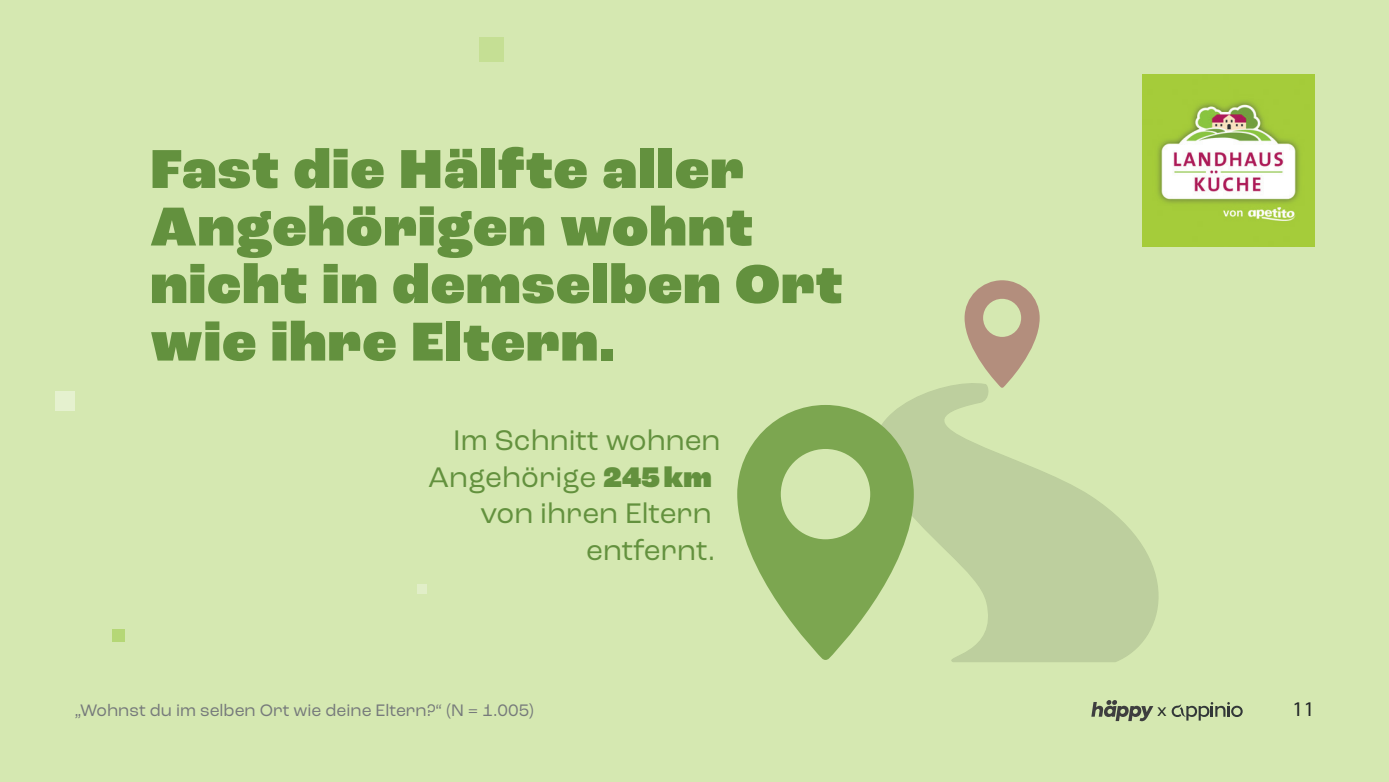
<style>
.page{position:relative;width:1389px;height:782px;background:#fff}
.page>*{position:absolute;margin:0;border:0;box-sizing:border-box;transform-origin:0 0}
.t1{font:900 57.4px/57.4px "Roc Grotesk";letter-spacing:.02em;color:#63913e}
.t2{font:29.75px/36.8px "Roc Grotesk";color:#63913e;text-align:right}
.t3{font:21px "Myriad Pro";color:#222628}
.t4{font:17.5px "Roc Grotesk";color:#767a7b}
.t5{font:17.5px "Roc Grotesk";color:#222628}
.s1{font-weight:900}
</style>
<div class="page">
<div style="left:0;top:0;width:1389px;height:781px;background:#d5e8b1"></div>
<div style="left:112px;top:629px;width:13px;height:13px;background:#b5d776"></div>
<img style="left:1143px;top:74px;width:172px;height:172px">
<div style="left:55px;top:391px;width:19px;height:19px;background:#e5f1cf"></div>
<div style="left:417px;top:584px;width:10px;height:10px;background:#e1eec8"></div>
<svg style="left:965px;top:280px;width:75px;height:101px"></svg>
<svg style="left:903px;top:381px;width:256px;height:281px;fill:#bdcf9e"></svg>
<svg style="left:737px;top:405px;width:177px;height:254px;fill:#7ca650"></svg>
<div style="left:479px;top:37px;width:24px;height:25px;background:#c5df94"></div>
<svg style="left:1172px;top:702px;width:71px;height:18px"></svg>
<svg style="left:1091px;top:700px;width:62px;height:21px"></svg>
<p class="t1" style="left:150px;top:143px;width:694px">Fast die Hälfte aller<br>Angehörigen wohnt nicht in demselben Ort wie ihre Eltern.</p>
<p class="t2" style="left:428px;top:421px;width:294px">Im Schnitt wohnen<br>Angehörige <span class="s1">245km </span>von ihren Eltern entfernt.</p>
<p class="t4" style="left:74px;top:700px;width:461px">„Wohnst du im selben Ort wie deine Eltern?“ (N = 1.005)</p>
<p class="t3" style="left:1293px;top:696px;width:23px">11</p>
<p class="t5" style="left:1157px;top:699px;width:11px">x</p>
</div>
